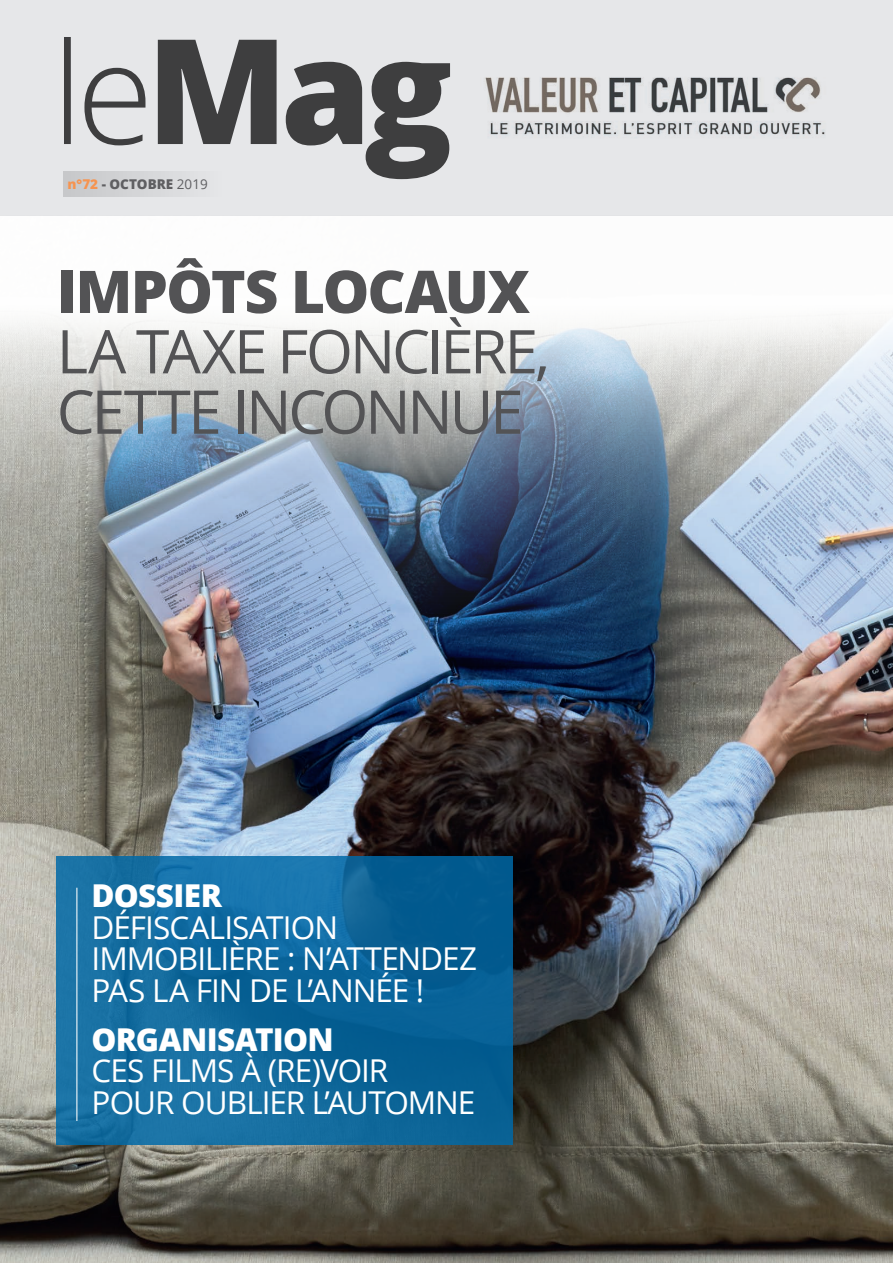
<style>
.page{position:relative;width:893px;height:1263px;background:#fff}
.page>*{position:absolute;margin:0;border:0;box-sizing:border-box;transform-origin:0 0}
.t1{font:60.3px/60.3px "Open Sans";letter-spacing:-.055em;color:#535355}
.t2{font:800 58.95px "Open Sans";letter-spacing:-.03em;color:#535355}
.t3{font:31.5px/31.5px "Open Sans";letter-spacing:-.03em;color:#fff}
.t4{font:800 31.5px "Open Sans";letter-spacing:-.025em;color:#fff}
.t5{font:800 13.5px "Open Sans";color:#5f5f62}
.s1{color:#f69450}
.s2{font-weight:400}
</style>
<div class="page">
<div style="left:0;top:0;width:893px;height:215px;background:#e6e7e9"></div>
<div style="left:0;top:155px;width:893px;height:1108px;background:#e6e7e9"></div>
<img style="left:0;top:216px;width:893px;height:1047px">
<svg style="left:57px;top:857px;width:456px;height:288px;background:#0f689c"></svg>
<hr style="left:76px;top:888px;width:1px;height:233px;background:#fff">
<img style="left:485px;top:77px;width:340px;height:59px">
<svg style="left:64px;top:37px;width:386px;height:142px"></svg>
<div style="left:63px;top:171px;width:162px;height:26px;background:linear-gradient(to right,#c6c7c9,#e5e6e8)"></div>
<p class="t5" style="left:68px;top:174px;width:142px"><span class="s1">n°72</span> - OCTOBRE <span class="s2">2019</span></p>
<h2 class="t2" style="left:57px;top:247px;width:475px">IMPÔTS LOCAUX</h2>
<h1 class="t1" style="left:57px;top:320px;width:495px">LA TAXE FONCIÈRE,<br>CETTE INCONNUE</h1>
<p class="t4" style="left:92px;top:871px;width:132px">DOSSIER</p>
<p class="t3" style="left:92px;top:910px;width:387px">DÉFISCALISATION<br>IMMOBILIÈRE : N’ATTENDEZ<br>PAS LA FIN DE L’ANNÉE !</p>
<p class="t4" style="left:92px;top:1015px;width:244px">ORGANISATION</p>
<p class="t3" style="left:92px;top:1054px;width:385px">CES FILMS À (RE)VOIR<br>POUR OUBLIER L’AUTOMNE</p>
</div>
